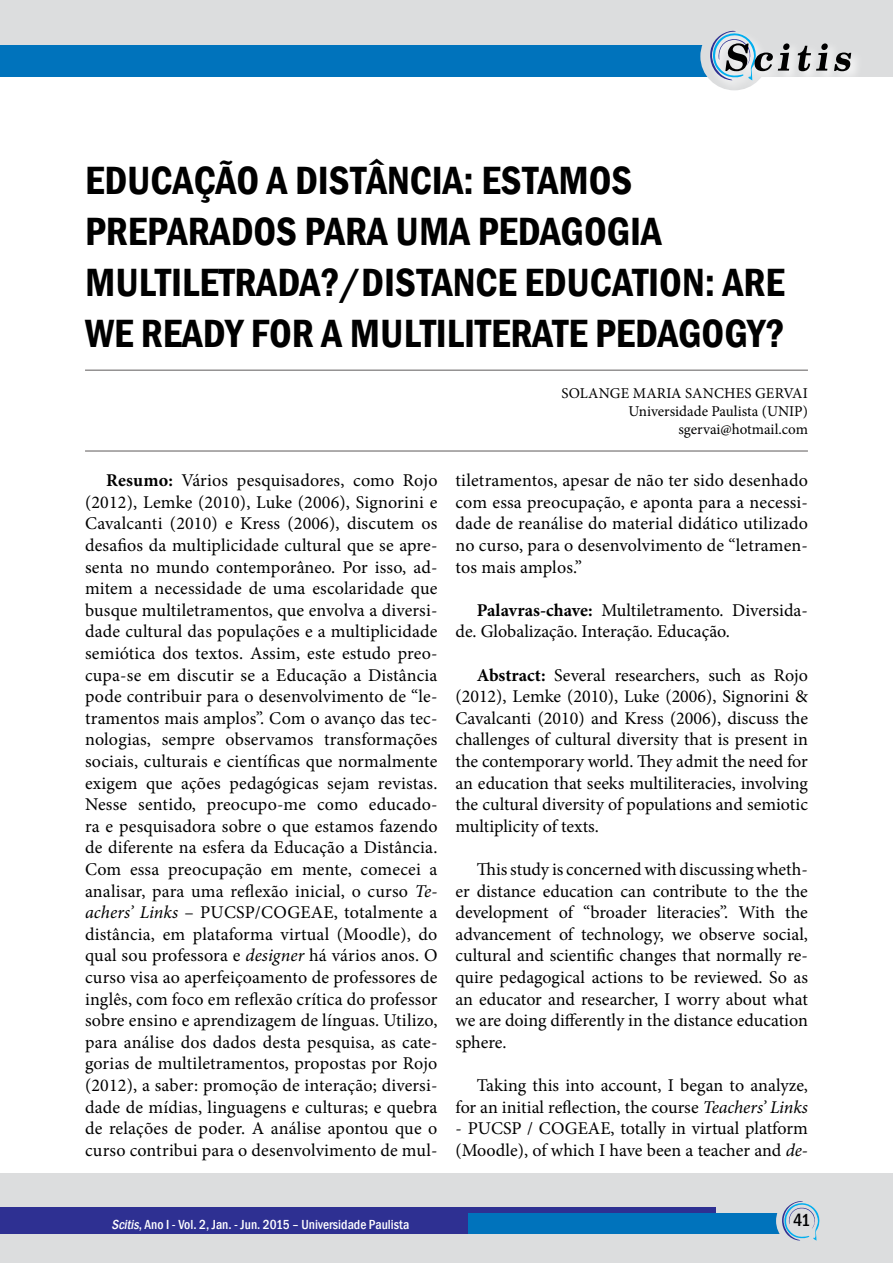
<style>
.page{position:relative;width:893px;height:1263px;background:#fff}
.page>*{position:absolute;margin:0;border:0;box-sizing:border-box;transform-origin:0 0}
.t1{font:600 condensed 40.5px/51px "Franklin Gothic";color:#000}
.t2{font:18px/21.6px "Minion Pro";color:#000;text-align:justify}
.t3{font:500 condensed 18px "Franklin Gothic";color:#000}
.t4{font:15px/18px "Minion Pro";color:#000;text-align:right}
.t5{font:500 condensed 13.5px "Franklin Gothic";color:#fff}
.s1{font-weight:700}
.s2{font-style:italic}
</style>
<div class="page">
<div style="left:0;top:0;width:893px;height:77px;background:#dcddde"></div>
<div style="left:0;top:45px;width:733px;height:32px;background:#0073bc"></div>
<div style="left:0;top:1174px;width:893px;height:89px;background:#dcddde"></div>
<div style="left:0;top:1208px;width:715px;height:26px;background:#2e3092"></div>
<div style="left:468px;top:1214px;width:312px;height:20px;background:#0073bc"></div>
<div style="left:700px;top:22px;width:68px;height:68px;background:#dcddde;border-radius:50%"></div>
<svg style="left:776px;top:1201px;width:44px;height:40px"></svg>
<div style="left:706px;top:27px;width:158px;height:66px;background:#fff;opacity:.75"></div>
<svg style="left:834px;top:53px;width:17px;height:18px"></svg>
<svg style="left:798px;top:43px;width:30px;height:28px"></svg>
<svg style="left:709px;top:30px;width:81px;height:50px"></svg>
<hr style="left:85px;top:369px;width:723px;height:2px;background:#939191">
<hr style="left:85px;top:450px;width:723px;height:2px;background:#939191">
<h1 class="t1" style="left:85px;top:155px;width:701px">EDUCAÇÃO A DISTÂNCIA: ESTAMOS PREPARADOS PARA UMA PEDAGOGIA MULTILETRADA?/DISTANCE EDUCATION: ARE WE READY FOR A MULTILITERATE PEDAGOGY?</h1>
<p class="t4" style="left:561px;top:384px;width:248px">SOLANGE MARIA SANCHES GERVAI<br>Universidade Paulista (UNIP) sgervai@hotmail.com</p>
<p class="t2" style="left:85px;top:470px;width:354px;text-indent:21px"><span class="s1">Resumo:</span> Vários pesquisadores, como Rojo (2012), Lemke (2010), Luke (2006), Signorini e Cavalcanti (2010) e Kress (2006), discutem os desafios da multiplicidade cultural que se apre&shy;senta no mundo contemporâneo. Por isso, ad&shy;mitem a necessidade de uma escolaridade que busque multiletramentos, que envolva a diversi&shy;dade cultural das populações e a multiplicidade semiótica dos textos. Assim, este estudo preo&shy;cupa-se em discutir se a Educação a Distância pode contribuir para o desenvolvimento de “le&shy;tramentos mais amplos”. Com o avanço das tec&shy;nologias, sempre observamos transformações sociais, culturais e científicas que normalmente exigem que ações pedagógicas sejam revistas.<br>Nesse sentido, preocupo-me como educado&shy;ra e pesquisadora sobre o que estamos fazendo de diferente na esfera da Educação a Distância.<br>Com essa preocupação em mente, comecei a analisar, para uma reflexão inicial, o curso <span class="s2">Te&shy;achers’ Links</span> – PUCSP/COGEAE, totalmente a distância, em plataforma virtual (Moodle), do qual sou professora e <span class="s2">designer</span> há vários anos. O curso visa ao aperfeiçoamento de professores de inglês, com foco em reflexão crítica do professor sobre ensino e aprendizagem de línguas. Utilizo, para análise dos dados desta pesquisa, as cate&shy;gorias de multiletramentos, propostas por Rojo (2012), a saber: promoção de interação; diversi&shy;dade de mídias, linguagens e culturas; e quebra de relações de poder. A análise apontou que o curso contribui para o desenvolvimento de mul-</p>
<p class="t2" style="left:455px;top:470px;width:354px">tiletramentos, apesar de não ter sido desenhado com essa preocupação, e aponta para a necessi&shy;dade de reanálise do material didático utilizado no curso, para o desenvolvimento de “letramen&shy;tos mais amplos.”</p>
<p class="t2" style="left:455px;top:599px;width:354px;text-indent:21px"><span class="s1">Palavras-chave:</span> Multiletramento. Diversida&shy;de. Globalização. Interação. Educação.</p>
<p class="t2" style="left:455px;top:664px;width:354px;text-indent:21px"><span class="s1">Abstract:</span> Several researchers, such as Rojo (2012), Lemke (2010), Luke (2006), Signorini &amp; Cavalcanti (2010) and Kress (2006), discuss the challenges of cultural diversity that is present in the contemporary world. They admit the need for an education that seeks multiliteracies, involving the cultural diversity of populations and semiotic multiplicity of texts.</p>
<p class="t2" style="left:455px;top:858px;width:354px;text-indent:21px">This study is concerned with discussing wheth&shy;er distance education can contribute to the the development of “broader literacies”. With the advancement of technology, we observe social, cultural and scientific changes that normally re&shy;quire pedagogical actions to be reviewed. So as an educator and researcher, I worry about what we are doing differently in the distance education sphere.</p>
<p class="t2" style="left:455px;top:1074px;width:354px;text-align:right">Taking this into account, I began to analyze, for an initial reflection, the course <span class="s2">Teachers’ Links</span></p>
<p class="t2" style="left:455px;top:1118px;width:354px">- PUCSP / COGEAE, totally in virtual platform (Moodle), of which I have been a teacher and <span class="s2">de-</span></p>
<p class="t5" style="left:111px;top:1215px;width:299px"><span class="s2">Scitis</span>, Ano I - Vol. 2, Jan. - Jun. 2015 – Universidade Paulista</p>
<p class="t3" style="left:793px;top:1208px;width:19px">41</p>
</div>
